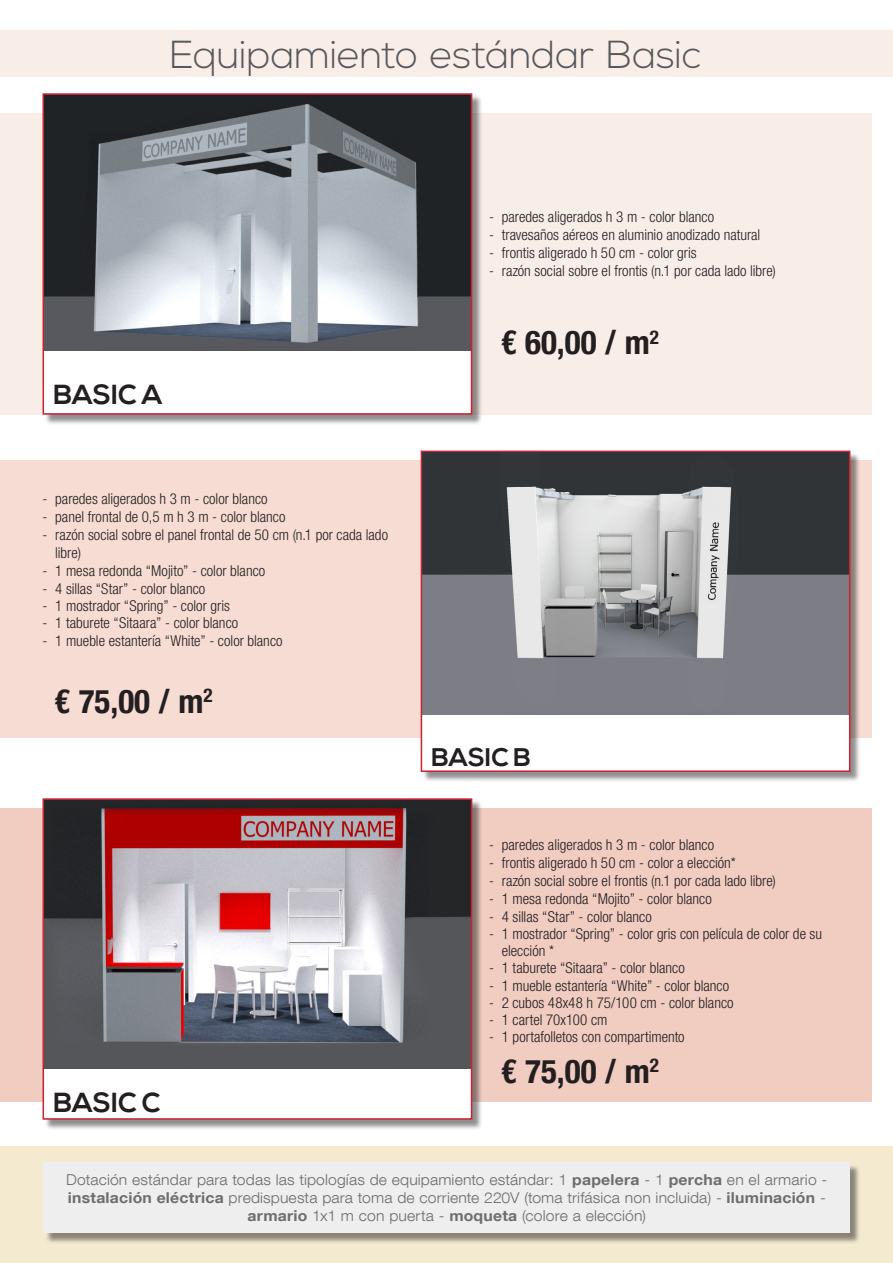
<style>
.page{position:relative;width:893px;height:1263px;background:#fff}
.page>*{position:absolute;margin:0;border:0;box-sizing:border-box;transform-origin:0 0}
.t1{font:300 39px "Nexa";letter-spacing:-.005em;color:#57585a}
.t2{font:700 condensed 33px "Helvetica Neue LT Com";color:#231f20}
.t3{font:700 27.6px "Nexa";color:#231f20}
.t4{font:700 25.5px "Nexa";color:#231f20}
.t5{font:300 condensed 15px/17.1px "Helvetica Neue LT Com";color:#231f20}
.t6{font:300 15px/18px "Helvetica Neue LT Com";letter-spacing:.01em;color:#6c6d70;text-align:center;scale:1.05 1}
.s1{font-weight:700}
</style>
<div class="page">
<div style="left:0;top:1146px;width:893px;height:117px;background:#f4eacf"></div>
<div style="left:0;top:30px;width:893px;height:47px;background:#f9ede8"></div>
<div style="left:0;top:808px;width:872px;height:293px;background:#f0ccc1"></div>
<div style="left:0;top:460px;width:872px;height:278px;background:#f6dcd2"></div>
<div style="left:0;top:113px;width:872px;height:301px;background:#f9ede8"></div>
<div style="left:45px;top:1164px;width:815px;height:80px;background:#231f20;opacity:.5"></div>
<div style="left:44px;top:1163px;width:806px;height:70px;background:#eeeeef"></div>
<div style="left:44px;top:95px;width:439px;height:330px;background:#231f20;opacity:.5"></div>
<div style="left:43px;top:94px;width:429px;height:320px;background:#fff"></div>
<img style="left:46px;top:96px;width:423px;height:255px">
<div style="left:43px;top:93px;width:429px;height:322px;border:2px solid #c82434"></div>
<div style="left:422px;top:452px;width:439px;height:330px;background:#231f20;opacity:.5"></div>
<div style="left:421px;top:451px;width:429px;height:320px;background:#fff"></div>
<img style="left:424px;top:454px;width:423px;height:261px">
<div style="left:421px;top:451px;width:429px;height:321px;border:2px solid #c82434"></div>
<div style="left:44px;top:800px;width:439px;height:330px;background:#231f20;opacity:.5"></div>
<div style="left:43px;top:799px;width:429px;height:320px;background:#fff"></div>
<img style="left:46px;top:801px;width:423px;height:268px">
<div style="left:43px;top:798px;width:429px;height:322px;border:2px solid #c82434"></div>
<hr style="left:892px;top:740px;width:1px;height:47px;background:#cde5c1">
<p class="t1" style="left:170px;top:32px;width:533px">Equipamiento estándar Basic</p>
<p class="t5" style="left:489px;top:208px;width:227px">- paredes aligerados h 3 m - color blanco</p>
<p class="t5" style="left:489px;top:226px;width:273px">- travesaños aéreos en aluminio anodizado natural</p>
<p class="t5" style="left:489px;top:244px;width:209px">- frontis aligerado h 50 cm - color gris</p>
<p class="t5" style="left:489px;top:262px;width:288px">- razón social sobre el frontis (n.1 por cada lado libre)</p>
<p class="t3" style="left:53px;top:378px;width:111px">BASIC A</p>
<p class="t5" style="left:43px;top:490px;width:227px">- paredes aligerados h 3 m - color blanco</p>
<p class="t5" style="left:43px;top:508px;width:244px">- panel frontal de 0,5 m h 3 m - color blanco</p>
<p class="t5" style="left:55px;top:526px;width:334px;line-height:18px;text-indent:-13px">- razón social sobre el panel frontal de 50 cm (n.1 por cada lado libre)</p>
<p class="t5" style="left:43px;top:562px;width:224px">- 1 mesa redonda “Mojito” - color blanco</p>
<p class="t5" style="left:43px;top:580px;width:164px">- 4 sillas “Star” - color blanco</p>
<p class="t5" style="left:43px;top:597px;width:189px">- 1 mostrador “Spring” - color gris</p>
<p class="t5" style="left:43px;top:614px;width:197px">- 1 taburete “Sitaara” - color blanco</p>
<p class="t5" style="left:43px;top:632px;width:242px">- 1 mueble estantería “White” - color blanco</p>
<p class="t2" style="left:54px;top:682px;width:160px">€ 75,00 / m<sup>2</sup></p>
<p class="t3" style="left:53px;top:1087px;width:108px">BASIC C</p>
<p class="t2" style="left:501px;top:323px;width:160px">€ 60,00 / m<sup>2</sup></p>
<p class="t4" style="left:431px;top:742px;width:101px">BASIC B</p>
<p class="t5" style="left:489px;top:836px;width:227px">- paredes aligerados h 3 m - color blanco</p>
<p class="t5" style="left:489px;top:854px;width:248px">- frontis aligerado h 50 cm - color a elección*</p>
<p class="t5" style="left:489px;top:872px;width:288px">- razón social sobre el frontis (n.1 por cada lado libre)</p>
<p class="t5" style="left:489px;top:890px;width:224px">- 1 mesa redonda “Mojito” - color blanco</p>
<p class="t5" style="left:489px;top:908px;width:164px">- 4 sillas “Star” - color blanco</p>
<p class="t5" style="left:502px;top:925px;width:322px;text-indent:-13px">- 1 mostrador “Spring” - color gris con película de color de su elección *</p>
<p class="t5" style="left:489px;top:959px;width:197px">- 1 taburete “Sitaara” - color blanco</p>
<p class="t5" style="left:489px;top:977px;width:242px">- 1 mueble estantería “White” - color blanco</p>
<p class="t5" style="left:489px;top:994px;width:246px">- 2 cubos 48x48 h 75/100 cm - color blanco</p>
<p class="t5" style="left:489px;top:1011px;width:120px">- 1 cartel 70x100 cm</p>
<p class="t5" style="left:489px;top:1028px;width:197px">- 1 portafolletos con compartimento</p>
<p class="t2" style="left:501px;top:1051px;width:160px">€ 75,00 / m<sup>2</sup></p>
<p class="t6" style="left:66px;top:1171px;width:726px">Dotación estándar para todas las tipologías de equipamiento estándar: 1 <span class="s1">papelera</span> - 1 <span class="s1">percha</span> en el armario - <span class="s1">instalación eléctrica</span> predispuesta para toma de corriente 220V (toma trifásica non incluida) - <span class="s1">iluminación</span> - <span class="s1">armario</span> 1x1 m con puerta - <span class="s1">moqueta</span> (colore a elección)</p>
</div>
